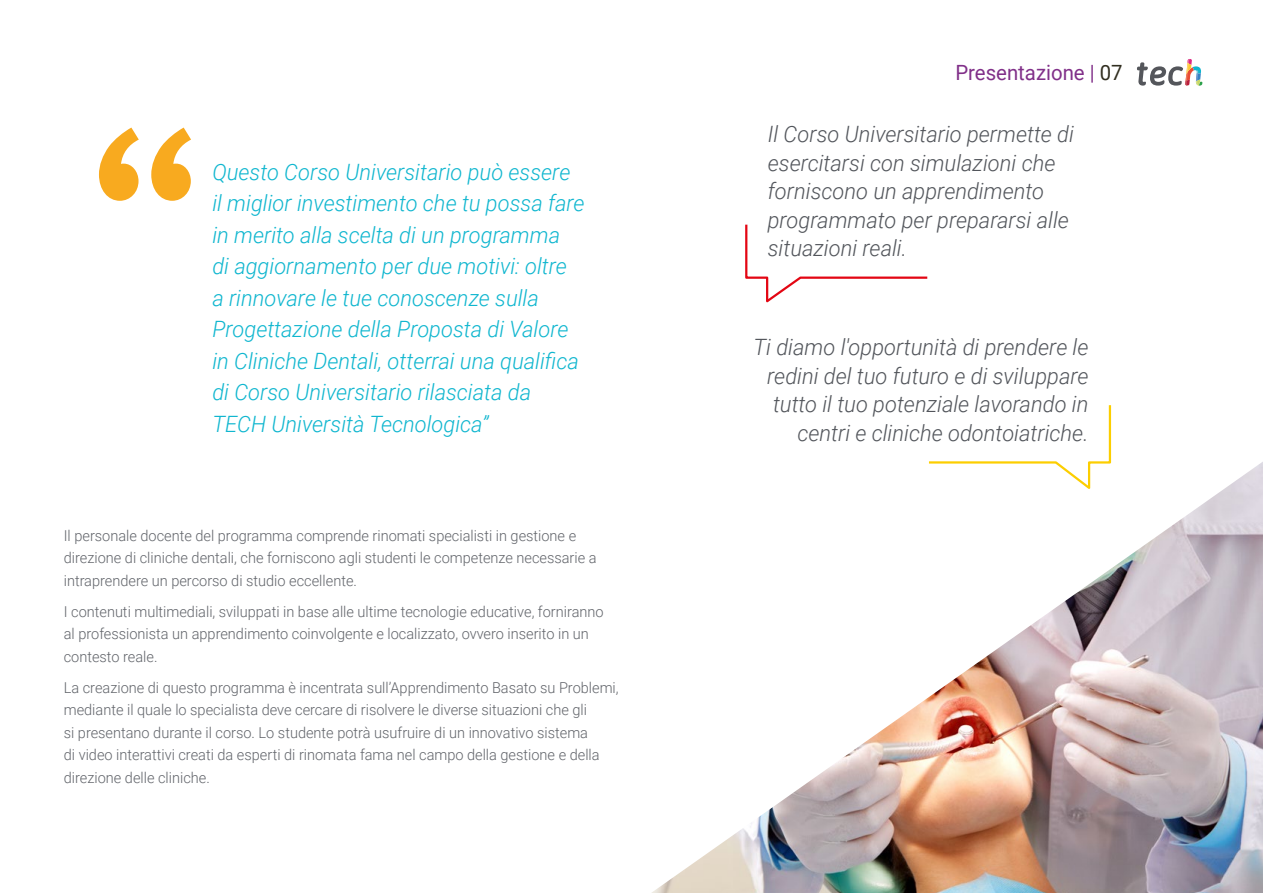
<style>
.page{position:relative;width:1263px;height:893px;background:#fff}
.page>*{position:absolute;margin:0;border:0;box-sizing:border-box;transform-origin:0 0}
.t1{font:italic 300 22.5px/31.5px "Roboto";color:#0fb6cf}
.t2{font:italic 300 22.5px/28.5px "Roboto";color:#52555b;text-align:right}
.t3{font:21px "Roboto";color:#813089}
.t4{font:300 15px/22.5px "Roboto";color:#61646a}
.s1{color:#312e20}
</style>
<div class="page">
<svg style="left:99px;top:128px;width:92px;height:73px"></svg>
<svg style="left:1108px;top:405px;width:4px;height:56px"></svg>
<svg style="left:745px;top:224px;width:183px;height:79px"></svg>
<img style="left:652px;top:461px;width:611px;height:432px">
<svg style="left:1137px;top:59px;width:65px;height:27px"></svg>
<p class="t1" style="left:212px;top:155px;width:374px">Questo Corso Universitario può essere il miglior investimento che tu possa fare in merito alla scelta di un programma<br>di aggiornamento per due motivi: oltre<br>a rinnovare le tue conoscenze sulla Progettazione della Proposta di Valore in Cliniche Dentali, otterrai una qualifica di Corso Universitario rilasciata da TECH Università Tecnologica”</p>
<p class="t4" style="left:64px;top:523px;width:534px">Il personale docente del programma comprende rinomati specialisti in gestione e direzione di cliniche dentali, che forniscono agli studenti le competenze necessarie a intraprendere un percorso di studio eccellente.</p>
<p class="t4" style="left:64px;top:599px;width:541px">I contenuti multimediali, sviluppati in base alle ultime tecnologie educative, forniranno al professionista un apprendimento coinvolgente e localizzato, ovvero inserito in un contesto reale.</p>
<p class="t4" style="left:64px;top:675px;width:556px">La creazione di questo programma è incentrata sull’Apprendimento Basato su Problemi, mediante il quale lo specialista deve cercare di risolvere le diverse situazioni che gli<br>si presentano durante il corso. Lo studente potrà usufruire di un innovativo sistema<br>di video interattivi creati da esperti di rinomata fama nel campo della gestione e della direzione delle cliniche.</p>
<h2 class="t3" style="left:955px;top:57px;width:169px">Presentazione | <span class="s1">07</span></h2>
<h1 class="t2" style="left:768px;top:119px;width:308px;text-align:left">Il Corso Universitario permette di esercitarsi con simulazioni che forniscono un apprendimento programmato per prepararsi alle situazioni reali.</h1>
<h1 class="t2" style="left:753px;top:332px;width:336px">Ti diamo l'opportunità di prendere le redini del tuo futuro e di sviluppare tutto il tuo potenziale lavorando in centri e cliniche odontoiatriche.</h1>
</div>
